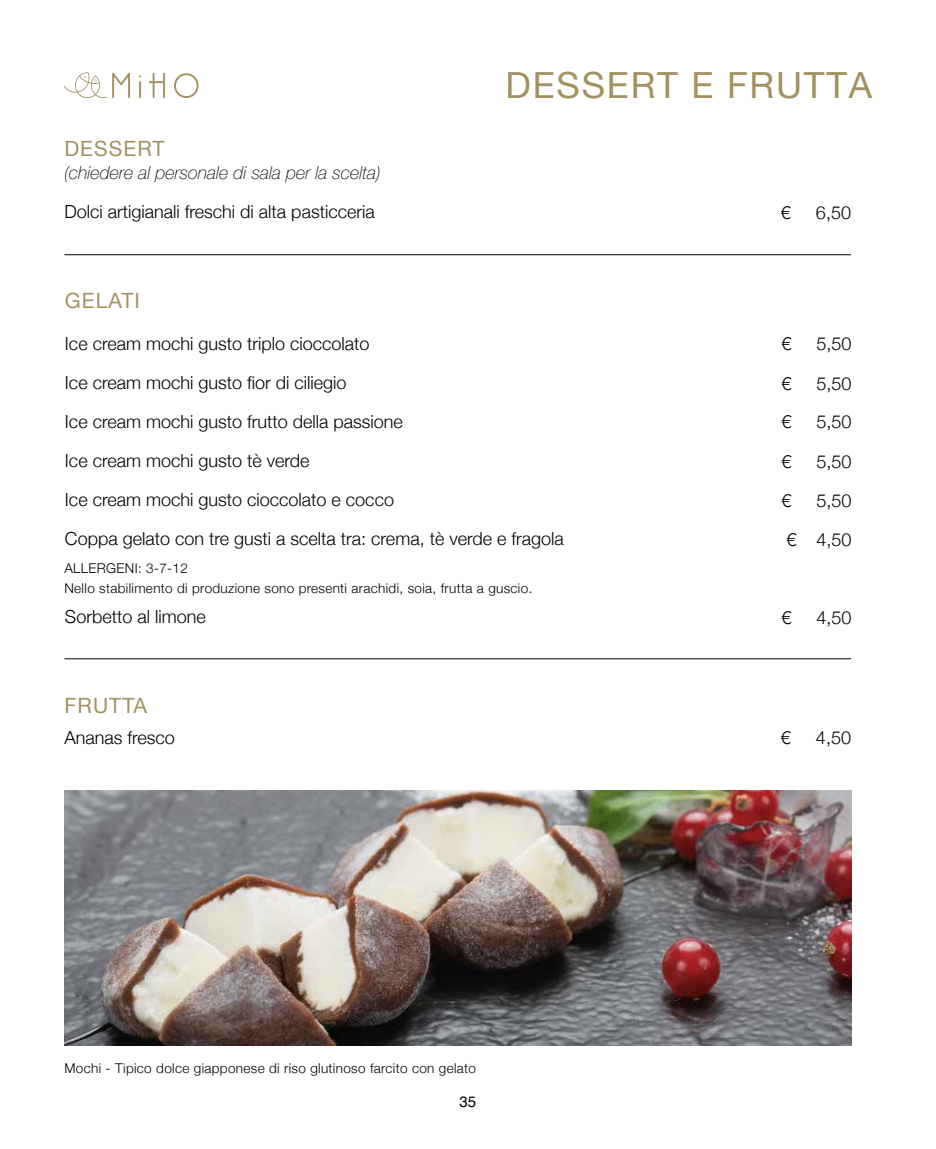
<style>
.page{position:relative;width:936px;height:1149px;background:#fff}
.page>*{position:absolute;margin:0;border:0;box-sizing:border-box;transform-origin:0 0}
.t1{font:36px "Helvetica Neue";letter-spacing:.05em;color:#a39161}
.t2{font:21px "Helvetica Neue";letter-spacing:.05em;color:#a39161}
.t3{font:300 18px/39px "Helvetica Neue";color:#000}
.t4{font:italic 100 18px "Helvetica Neue";color:#000}
.t5{font:15px "Helvetica";color:#000}
.t6{font:300 13.5px/19.5px "Helvetica Neue";letter-spacing:.025em;color:#000}
</style>
<div class="page">
<svg style="left:149px;top:73px;width:16px;height:25px"></svg>
<svg style="left:174px;top:73px;width:24px;height:25px"></svg>
<svg style="left:139px;top:75px;width:2px;height:23px"></svg>
<svg style="left:64px;top:72px;width:66px;height:26px"></svg>
<hr style="left:64px;top:254px;width:787px;height:1px;background:#000">
<hr style="left:64px;top:658px;width:787px;height:1px;background:#000">
<img style="left:64px;top:790px;width:787px;height:255px">
<p class="t2" style="left:64px;top:134px;width:102px">DESSERT</p>
<p class="t4" style="left:64px;top:159px;width:317px">(chiedere al personale di sala per la scelta)</p>
<p class="t3" style="left:64px;top:191px;width:312px">Dolci artigianali freschi di alta pasticceria</p>
<p class="t2" style="left:65px;top:285px;width:76px">GELATI</p>
<h1 class="t1" style="left:505px;top:59px;width:368px">DESSERT E FRUTTA</h1>
<p class="t3" style="left:780px;top:191px;width:12px">€</p>
<p class="t3" style="left:815px;top:191px;width:37px">6,50</p>
<p class="t3" style="left:65px;top:323px;width:500px">Ice cream mochi gusto triplo cioccolato<br>Ice cream mochi gusto fior di ciliegio<br>Ice cream mochi gusto frutto della passione<br>Ice cream mochi gusto tè verde<br>Ice cream mochi gusto cioccolato e cocco<br>Coppa gelato con tre gusti a scelta tra: crema, tè verde e fragola</p>
<p class="t6" style="left:64px;top:557px;width:469px">ALLERGENI: 3-7-12<br>Nello stabilimento di produzione sono presenti arachidi, soia, frutta a guscio.</p>
<p class="t3" style="left:65px;top:596px;width:142px">Sorbetto al limone</p>
<p class="t2" style="left:64px;top:690px;width:84px">FRUTTA</p>
<p class="t3" style="left:64px;top:716px;width:112px">Ananas fresco</p>
<p class="t6" style="left:64px;top:1057px;width:413px">Mochi - Tipico dolce giapponese di riso glutinoso farcito con gelato</p>
<p class="t5" style="left:459px;top:1089px;width:18px">35</p>
<p class="t3" style="left:781px;top:323px;width:12px">€</p>
<p class="t3" style="left:816px;top:323px;width:37px">5,50</p>
<p class="t3" style="left:781px;top:363px;width:12px">€</p>
<p class="t3" style="left:816px;top:363px;width:37px">5,50</p>
<p class="t3" style="left:781px;top:401px;width:12px">€</p>
<p class="t3" style="left:816px;top:401px;width:37px">5,50</p>
<p class="t3" style="left:781px;top:440px;width:12px">€</p>
<p class="t3" style="left:816px;top:440px;width:37px">5,50</p>
<p class="t3" style="left:781px;top:479px;width:12px">€</p>
<p class="t3" style="left:786px;top:479px;width:67px;text-align:right">5,50<br>€ 4,50</p>
<p class="t3" style="left:781px;top:596px;width:12px">€</p>
<p class="t3" style="left:816px;top:596px;width:37px">4,50</p>
<p class="t3" style="left:780px;top:716px;width:12px">€</p>
<p class="t3" style="left:815px;top:716px;width:37px">4,50</p>
</div>
